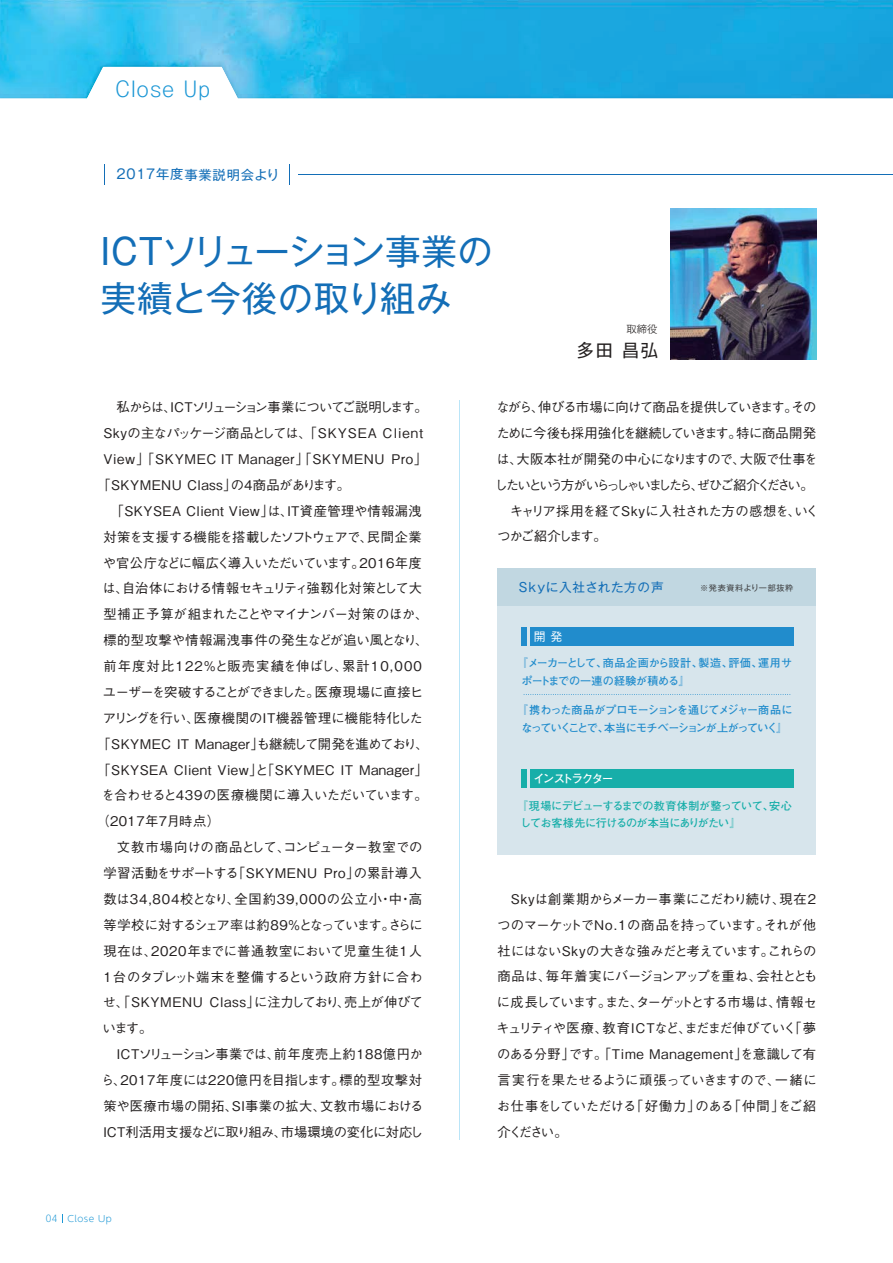
<style>
.page{position:relative;width:893px;height:1263px;background:#fff}
.page>*{position:absolute;margin:0;border:0;box-sizing:border-box;transform-origin:0 0}
.t1{font:35.55px/47.2px "Gothic MB101 Pro Regular 90 msp RKSJ H";letter-spacing:-.03em;color:#136eb7}
.t2{font:19.95px "Ntoday Std Light KL 90 msp RKSJ H";letter-spacing:.075em;color:#1c97d5}
.t3{font:17.7px "Gothic MB101 Pro Regular 90 msp RKSJ H";color:#231f1f}
.t4{font:13.35px/26px "Gothic BBB Pro Medium 90 msp RKSJ H";color:#231f1f;text-align:justify}
.t5{font:13.35px "Gothic BBB Pro Medium 90 msp RKSJ H";letter-spacing:.03em;color:#231f1f}
.t6{font:13.35px "Gothic BBB Pro Medium 90 msp RKSJ H";letter-spacing:.035em;color:#231f1f}
.t7{font:13.35px "Gothic BBB Pro Medium 90 msp RKSJ H";letter-spacing:.04em;color:#231f1f}
.t8{font:13.35px "Gothic BBB Pro Medium 90 msp RKSJ H";letter-spacing:-.065em;color:#231f1f}
.t9{font:13.35px "Gothic BBB Pro Medium 90 msp RKSJ H";letter-spacing:-.025em;color:#231f1f}
.t10{font:13.35px "Gothic BBB Pro Medium 90 msp RKSJ H";letter-spacing:.05em;color:#231f1f}
.t11{font:13.35px "Gothic BBB Pro Medium 90 msp RKSJ H";letter-spacing:.06em;color:#231f1f}
.t12{font:13.35px "Gothic BBB Pro Medium 90 msp RKSJ H";letter-spacing:.025em;color:#231f1f}
.t13{font:13.35px "Gothic BBB Pro Medium 90 msp RKSJ H";letter-spacing:-.175em;color:#231f1f}
.t14{font:13.35px "Gothic BBB Pro Medium 90 msp RKSJ H";letter-spacing:-.13em;color:#231f1f}
.t15{font:13.35px "Gothic BBB Pro Medium 90 msp RKSJ H";letter-spacing:-.035em;color:#231f1f}
.t16{font:13.35px "Gothic BBB Pro Medium 90 msp RKSJ H";letter-spacing:.085em;color:#231f1f}
.t17{font:13.35px "Gothic BBB Pro Medium 90 msp RKSJ H";letter-spacing:-.09em;color:#231f1f}
.t18{font:13.35px "Gothic BBB Pro Medium 90 msp RKSJ H";letter-spacing:-.095em;color:#231f1f}
.t19{font:13.35px "Gothic BBB Pro Medium 90 msp RKSJ H";letter-spacing:-.055em;color:#231f1f}
.t20{font:13.35px "Gothic BBB Pro Medium 90 msp RKSJ H";letter-spacing:.02em;color:#231f1f}
.t21{font:13.35px "Gothic BBB Pro Medium 90 msp RKSJ H";letter-spacing:.055em;color:#231f1f}
.t22{font:13.35px "Gothic BBB Pro Medium 90 msp RKSJ H";letter-spacing:-.07em;color:#231f1f}
.t23{font:13.35px "Gothic MB101 Pro Regular 90 msp RKSJ H";letter-spacing:.06em;color:#136eb7}
.t24{font:13.35px "Gothic BBB Pro Medium 90 msp RKSJ H";letter-spacing:-.135em;color:#231f1f}
.t25{font:12.6px "Gothic MB101 Pro Regular 90 msp RKSJ H";letter-spacing:.055em;color:#136eb7}
.t26{font:11.85px "Futo Go B101 Pro Bold 90 msp RKSJ H";letter-spacing:-.16em;color:#fff}
.t27{font:11.85px "Gothic BBB Pro Medium 90 msp RKSJ H";color:#fff}
.t28{font:11.1px/17.7px "Futo Go B101 Pro Bold 90 msp RKSJ H";letter-spacing:-.065em;color:#218ccc;text-align:center}
.t29{font:11.1px/17.7px "Futo Go B101 Pro Bold 90 msp RKSJ H";letter-spacing:-.05em;color:#17aea9}
.t30{font:11.1px/17.7px "Futo Go B101 Pro Bold 90 msp RKSJ H";letter-spacing:-.015em;color:#218ccc}
.t31{font:10.35px "Gothic MB101 Pro Light 90 msp RKSJ H";color:#231f1f}
.t32{font:8.85px "UD Shin Go Pro Light 90 msp RKSJ H";letter-spacing:.05em;color:#1c97d5}
.t33{font:8.1px "Gothic MB101 Pro Regular 90 msp RKSJ H";letter-spacing:.075em;color:#404143}
.s1{font-family:"Ntoday Std Light KL 90 msp RKSJ H"}
</style>
<div class="page">
<img style="left:0;top:0;width:893px;height:67px">
<svg style="left:0;top:67px;width:893px;height:32px;background:#45b9e6"></svg>
<div style="left:497px;top:568px;width:319px;height:287px;background:#d7e5ec"></div>
<img style="left:671px;top:208px;width:145px;height:152px">
<hr style="left:298px;top:174px;width:595px;height:1px;background:#136eb7">
<svg style="left:104px;top:164px;width:1px;height:21px"></svg>
<svg style="left:289px;top:164px;width:1px;height:21px"></svg>
<svg style="left:524px;top:694px;width:266px;height:1px"></svg>
<div style="left:521px;top:628px;width:272px;height:18px;background:#218ccc"></div>
<div style="left:521px;top:770px;width:272px;height:18px;background:#17aea9"></div>
<hr style="left:527px;top:628px;width:3px;height:18px;background:#d7e5ec">
<hr style="left:527px;top:770px;width:3px;height:18px;background:#d7e5ec">
<div style="left:497px;top:568px;width:319px;height:38px;background:#c1d7e1"></div>
<hr style="left:459px;top:400px;width:1px;height:739px;background:#bae5f8">
<h2 class="t2" style="left:116px;top:74px;width:96px">Close Up</h2>
<p class="t23" style="left:116px;top:164px;width:165px">2017年度事業説明会より</p>
<h1 class="t1" style="left:101px;top:223px;width:394px">ICTソリューション事業の実績と今後の取り組み</h1>
<p class="t31" style="left:626px;top:321px;width:33px">取締役</p>
<h3 class="t3" style="left:576px;top:335px;width:83px">多田 昌弘</h3>
<p class="t14" style="left:117px;top:396px;width:312px">私からは、ICTソリューション事業についてご説明します。</p>
<p class="t6" style="left:103px;top:422px;width:321px">Skyの主なパッケージ商品としては、「SKYSEA Client</p>
<p class="t10" style="left:103px;top:448px;width:325px">View」「SKYMEC IT Manager」「SKYMENU Pro」</p>
<p class="t5" style="left:97px;top:474px;width:254px">「SKYMENU Class」の4商品があります。</p>
<p class="t5" style="left:110px;top:500px;width:313px">「SKYSEA Client View」は、IT資産管理や情報漏洩</p>
<p class="t8" style="left:103px;top:526px;width:320px">対策を支援する機能を搭載したソフトウェアで、民間企業</p>
<p class="t15" style="left:103px;top:552px;width:321px">や官公庁などに幅広く導入いただいています。2016年度</p>
<p class="t19" style="left:102px;top:578px;width:321px">は、自治体における情報セキュリティ強靱化対策として大</p>
<p class="t9" style="left:103px;top:603px;width:327px">型補正予算が組まれたことやマイナンバー対策のほか、</p>
<p class="t4" style="left:103px;top:625px;width:327px">標的型攻撃や情報漏洩事件の発生などが追い風となり、</p>
<p class="t16" style="left:103px;top:655px;width:320px">前年度対比122％と販売実績を伸ばし、累計10,000</p>
<p class="t8" style="left:103px;top:681px;width:322px">ユーザーを突破することができました。医療現場に直接ヒ</p>
<p class="t20" style="left:103px;top:707px;width:322px">アリングを行い、医療機関のIT機器管理に機能特化した</p>
<p class="t5" style="left:97px;top:733px;width:333px">「SKYMEC IT Manager」も継続して開発を進めており、</p>
<p class="t5" style="left:97px;top:759px;width:332px">「SKYSEA Client View」と「SKYMEC IT Manager」</p>
<p class="t9" style="left:101px;top:785px;width:328px">を合わせると439の医療機関に導入いただいています。</p>
<p class="t5" style="left:96px;top:810px;width:125px">（2017年7月時点）</p>
<p class="t4" style="left:117px;top:832px;width:307px">文教市場向けの商品として、コンピューター教室での</p>
<p class="t7" style="left:103px;top:862px;width:320px">学習活動をサポートする「SKYMENU Pro」の累計導入</p>
<p class="t11" style="left:103px;top:888px;width:320px">数は34,804校となり、全国約39,000の公立小・中・高</p>
<p class="t17" style="left:103px;top:914px;width:321px">等学校に対するシェア率は約89％となっています。さらに</p>
<p class="t21" style="left:103px;top:940px;width:320px">現在は、2020年までに普通教室において児童生徒1人</p>
<p class="t4" style="left:103px;top:962px;width:321px">1台のタブレット端末を整備するという政府方針に合わ</p>
<p class="t12" style="left:103px;top:992px;width:322px">せ、「SKYMENU Class」に注力しており、売上が伸びて</p>
<p class="t4" style="left:103px;top:1014px;width:51px">います。</p>
<p class="t6" style="left:117px;top:1043px;width:307px">ICTソリューション事業では、前年度売上約188億円か</p>
<p class="t7" style="left:101px;top:1069px;width:322px">ら、2017年度には220億円を目指します。標的型攻撃対</p>
<p class="t5" style="left:103px;top:1095px;width:322px">策や医療市場の開拓、SI事業の拡大、文教市場における</p>
<p class="t4" style="left:103px;top:1117px;width:321px">ICT利活用支援などに取り組み、市場環境の変化に対応し</p>
<p class="t32" style="left:46px;top:1211px;width:67px"><span class="s1">04</span> Close Up</p>
<p class="t18" style="left:496px;top:396px;width:322px">ながら、伸びる市場に向けて商品を提供していきます。その</p>
<p class="t22" style="left:496px;top:422px;width:321px">ために今後も採用強化を継続していきます。特に商品開発</p>
<p class="t4" style="left:497px;top:444px;width:322px">は、大阪本社が開発の中心になりますので、大阪で仕事を</p>
<p class="t13" style="left:495px;top:474px;width:321px">したいという方がいらっしゃいましたら、ぜひご紹介ください。</p>
<p class="t4" style="left:510px;top:496px;width:311px">キャリア採用を経てSkyに入社された方の感想を、いく</p>
<p class="t24" style="left:497px;top:526px;width:111px">つかご紹介します。</p>
<p class="t25" style="left:519px;top:577px;width:146px">Skyに入社された方の声</p>
<p class="t33" style="left:700px;top:581px;width:95px">※発表資料より一部抜粋</p>
<p class="t27" style="left:534px;top:627px;width:30px">開 発</p>
<p class="t30" style="left:522px;top:652px;width:272px;text-indent:-5px">『メーカーとして、商品企画から設計、製造、評価、運用サポートまでの一連の経験が積める』</p>
<p class="t28" style="left:517px;top:700px;width:277px">『携わった商品がプロモーションを通じてメジャー商品になっていくことで、本当にモチベーションが上がっていく』</p>
<p class="t26" style="left:533px;top:769px;width:82px">インストラクター</p>
<p class="t29" style="left:521px;top:795px;width:273px;text-indent:-4px">『現場にデビューするまでの教育体制が整っていて、安心してお客様先に行けるのが本当にありがたい』</p>
<p class="t4" style="left:496px;top:884px;width:322px;text-indent:14px">Skyは創業期からメーカー事業にこだわり続け、現在2つのマーケットでNo.1の商品を持っています。それが他社にはないSkyの大きな強みだと考えています。これらの商品は、毎年着実にバージョンアップを重ね、会社とともに成長しています。また、ターゲットとする市場は、情報セキュリティや医療、教育ICTなど、まだまだ伸びていく「夢のある分野」です。「Time Management」を意識して有言実行を果たせるように頑張っていきますので、一緒にお仕事をしていただける「好働力」のある「仲間」をご紹介ください。</p>
</div>
